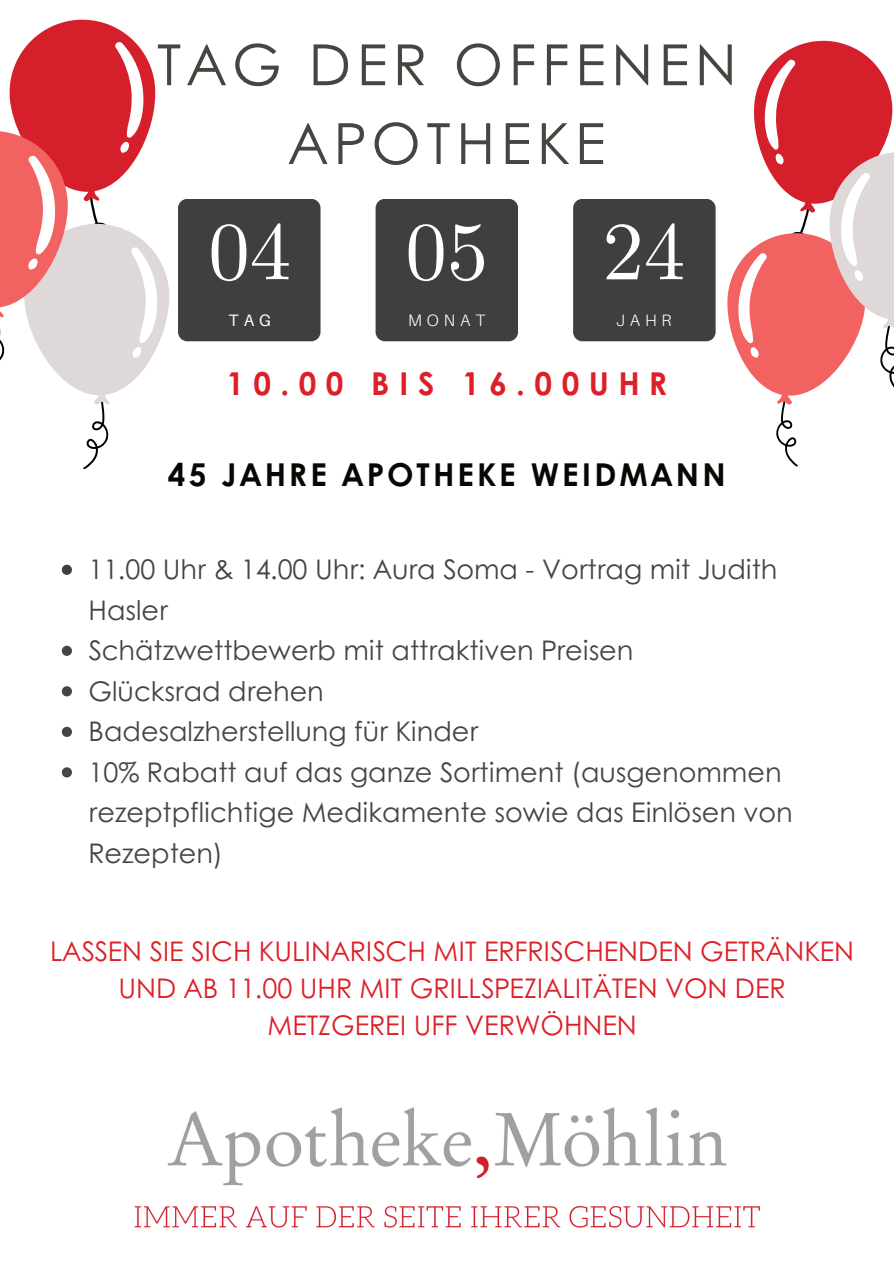
<style>
.page{position:relative;width:894px;height:1264px;background:#fff}
.page>*{position:absolute;margin:0;border:0;box-sizing:border-box;transform-origin:0 0}
.t1{font:82.8px "CMU Serif";color:#fff}
.t2{font:56.7px/78.8px "Century Gothic";letter-spacing:.1em;color:#484541;text-align:center}
.t3{font:700 31.5px "Century Gothic";letter-spacing:.1em;color:#080704}
.t4{font:700 31.5px "Century Gothic";letter-spacing:.3em;color:#dd2028}
.t5{font:27px/40.5px "Century Gothic";color:#484541}
.t6{font:27px/37.2px "Century Gothic";color:#dd2028;text-align:center}
.t7{font:300 16.5px "Aileron";letter-spacing:.3em;color:#fff}
.t8{font:16.5px "Aileron";color:#fff}
</style>
<div class="page">
<div style="left:178px;top:199px;width:142px;height:142px;background:#3f403d;border-radius:9px"></div>
<div style="left:375px;top:199px;width:143px;height:142px;background:#3f403d;border-radius:9px"></div>
<div style="left:573px;top:199px;width:142px;height:142px;background:#3f403d;border-radius:9px"></div>
<img style="left:134px;top:1107px;width:627px;height:121px">
<svg style="left:727px;top:41px;width:166px;height:425px"></svg>
<svg style="left:0;top:20px;width:170px;height:449px"></svg>
<svg style="left:62px;top:564px;width:10px;height:11px"></svg>
<svg style="left:62px;top:645px;width:10px;height:11px"></svg>
<svg style="left:62px;top:686px;width:10px;height:10px"></svg>
<svg style="left:62px;top:726px;width:10px;height:11px"></svg>
<svg style="left:62px;top:767px;width:10px;height:10px"></svg>
<h2 class="t2" style="left:157px;top:24px;width:581px">TAG DER OFFENEN<br>APOTHEKE</h2>
<h1 class="t1" style="left:208px;top:202px;width:84px">04</h1>
<h1 class="t1" style="left:405px;top:202px;width:84px">05</h1>
<h1 class="t1" style="left:602px;top:202px;width:84px">24</h1>
<p class="t8" style="left:228px;top:311px;width:44px">TAG</p>
<p class="t7" style="left:408px;top:311px;width:79px">MONAT</p>
<p class="t7" style="left:616px;top:311px;width:57px">JAHR</p>
<p class="t4" style="left:226px;top:363px;width:442px">10.00 BIS 16.00UHR</p>
<p class="t3" style="left:168px;top:453px;width:559px">45 JAHRE APOTHEKE WEIDMANN</p>
<p class="t5" style="left:89px;top:548px;width:705px">11.00 Uhr &amp; 14.00 Uhr: Aura Soma - Vortrag mit Judith Hasler<br>Schätzwettbewerb mit attraktiven Preisen<br>Glücksrad drehen<br>Badesalzherstellung für Kinder<br>10% Rabatt auf das ganze Sortiment (ausgenommen rezeptpflichtige Medikamente sowie das Einlösen von Rezepten)</p>
<p class="t6" style="left:50px;top:932px;width:805px">LASSEN SIE SICH KULINARISCH MIT ERFRISCHENDEN GETRÄNKEN<br>UND AB 11.00 UHR MIT GRILLSPEZIALITÄTEN VON DER<br>METZGEREI UFF VERWÖHNEN</p>
</div>
